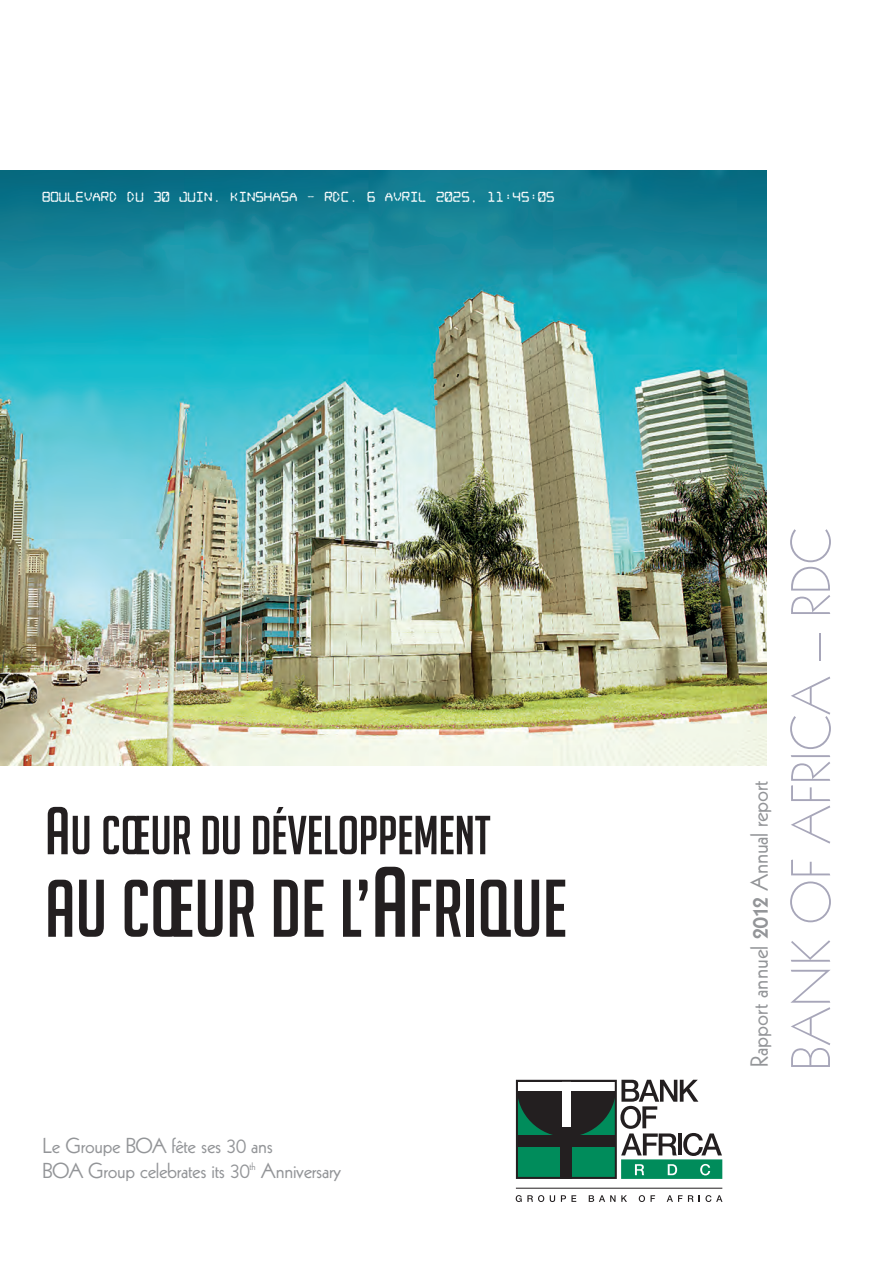
<style>
.page{position:relative;width:893px;height:1263px;background:#fff}
.page>*{position:absolute;margin:0;border:0;box-sizing:border-box;transform-origin:0 0}
.t1{font:79.5px "Big Noodle Titling";color:#231f20}
.t2{font:300 54px "Kabel";color:#a7a6b9}
.t3{font:53.55px "Big Noodle Titling";letter-spacing:-.005em;color:#231f20}
.t4{font:24px "Kabel";color:#939598}
.t5{font:21px/25.2px "Kabel";letter-spacing:-.015em;color:#939598}
.t6{font:10.5px "Digitaldream Fat";color:#fff}
.s1{font-size:66px}
.s2{font-size:97.5px}
.s3{font-weight:800}
</style>
<div class="page">
<img style="left:0;top:170px;width:767px;height:595px">
<svg style="left:516px;top:1195px;width:28px;height:7px"></svg>
<svg style="left:550px;top:1195px;width:5px;height:7px"></svg>
<svg style="left:561px;top:1195px;width:15px;height:7px"></svg>
<svg style="left:589px;top:1195px;width:26px;height:7px"></svg>
<svg style="left:621px;top:1195px;width:6px;height:7px"></svg>
<svg style="left:639px;top:1195px;width:16px;height:7px"></svg>
<svg style="left:667px;top:1195px;width:26px;height:7px"></svg>
<svg style="left:699px;top:1195px;width:23px;height:7px"></svg>
<hr style="left:516px;top:1188px;width:206px;height:1px;background:#231f20">
<div style="left:622px;top:1160px;width:99px;height:18px;background:#008c5b"></div>
<div style="left:621px;top:1159px;width:101px;height:20px;border:2px solid #008c5b"></div>
<div style="left:517px;top:1081px;width:99px;height:97px;background:#008c5b"></div>
<div style="left:561px;top:1135px;width:11px;height:43px;background:#231f20"></div>
<div style="left:516px;top:1080px;width:101px;height:99px;border:2px solid #231f20"></div>
<svg style="left:635px;top:1164px;width:9px;height:11px"></svg>
<svg style="left:668px;top:1164px;width:9px;height:11px"></svg>
<svg style="left:700px;top:1164px;width:10px;height:11px"></svg>
<svg style="left:517px;top:1080px;width:205px;height:76px"></svg>
<p class="t6" style="left:43px;top:192px;width:514px">BOULEVARD DU 30 JUIN. KINSHASA - RDC. 6 AVRIL 2025, 11:45:05</p>
<h3 class="t3" style="left:45px;top:806px;width:447px"><span class="s1">A</span>U COEUR DU DÉVELOPPEMENT</h3>
<h1 class="t1" style="left:45px;top:866px;width:524px">AU COEUR DE L’<span class="s2">A</span>FRIQUE</h1>
<p class="t5" style="left:42px;top:1134px;width:300px">Le Groupe BOA fête ses 30 ans<br>BOA Group celebrates its 30<sup>th</sup> Anniversary</p>
<p class="t4" style="left:750px;top:1067px;width:288px;rotate:-90deg">Rapport annuel <span class="s3">2012</span> Annual report</p>
<h2 class="t2" style="left:791px;top:1071px;width:544px;rotate:-90deg">BANK OF AFRICA – RDC</h2>
</div>
